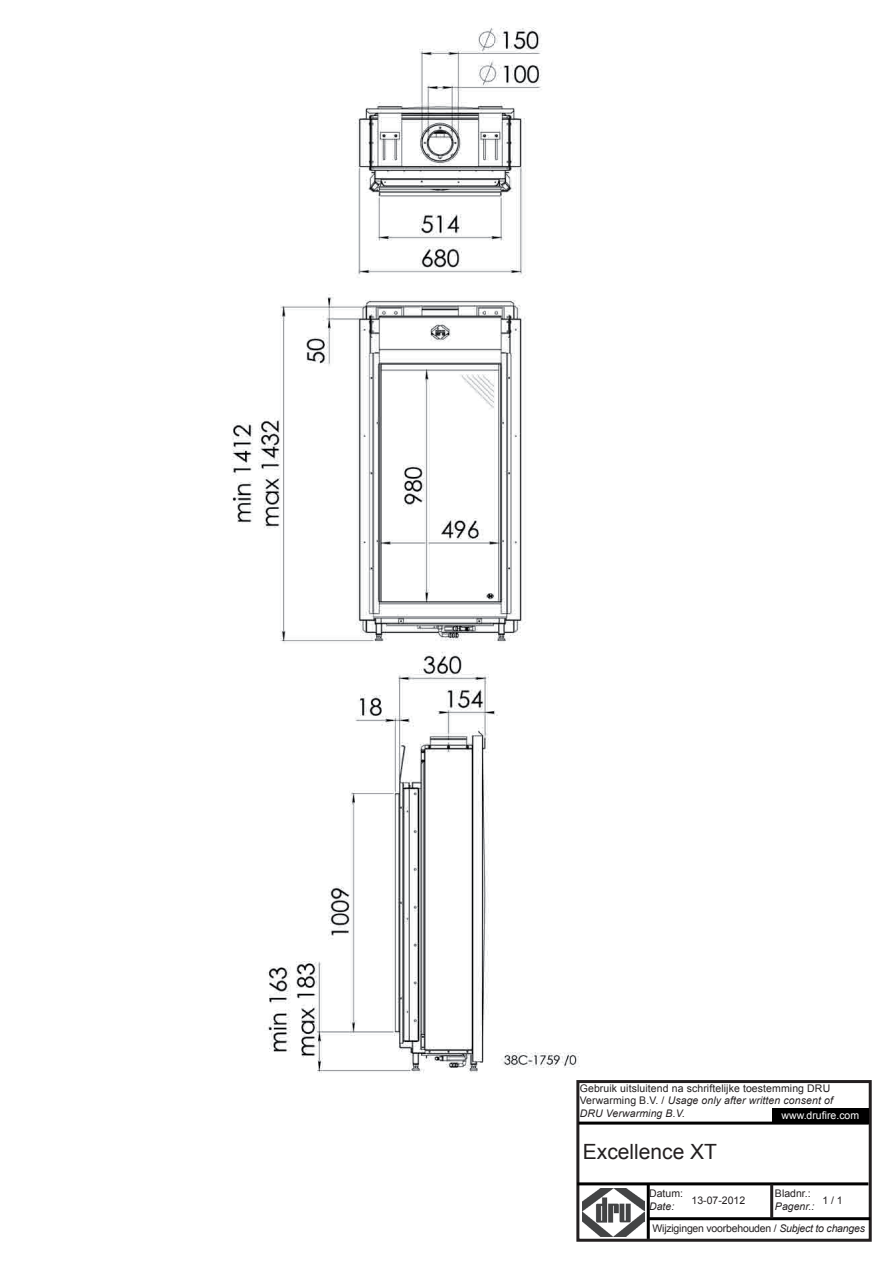
<style>
.page{position:relative;width:893px;height:1263px;background:#fff}
.page>*{position:absolute;margin:0;border:0;box-sizing:border-box;transform-origin:0 0}
.t1{font:21px "Arial";color:#231f20}
.t2{font:10.5px/12.6px "Arial";letter-spacing:.01em;color:#231f20}
.t3{font:10.5px/21.8px "Arial";letter-spacing:-.02em;color:#231f20}
.t4{font:10.5px "Arial";color:#fff}
.t5{font:italic 10.5px "Arial";color:#231f20}
.s1{font-style:italic}
</style>
<div class="page">
<div style="left:576px;top:1080px;width:296px;height:162px;border:3px solid #231f20"></div>
<div style="left:772px;top:1108px;width:97px;height:15px;background:#000"></div>
<hr style="left:579px;top:1121px;width:290px;height:3px;background:#000">
<img style="left:582px;top:1189px;width:62px;height:47px">
<hr style="left:577px;top:1182px;width:291px;height:3px;background:#000">
<hr style="left:647px;top:1184px;width:3px;height:55px;background:#000">
<hr style="left:649px;top:1217px;width:221px;height:3px;background:#000">
<hr style="left:770px;top:1184px;width:3px;height:34px;background:#231f20">
<img style="left:232px;top:27px;width:348px;height:1047px">
<p class="t2" style="left:580px;top:1082px;width:255px">Gebruik uitsluitend na schriftelijke toestemming DRU<br>Verwarming B.V. / <span class="s1">Usage only after written consent of<br>DRU Verwarming B.V.</span></p>
<p class="t4" style="left:781px;top:1108px;width:79px">www.drufire.com</p>
<h1 class="t1" style="left:583px;top:1137px;width:136px">Excellence XT</h1>
<p class="t2" style="left:649px;top:1187px;width:35px">Datum:</p>
<p class="t3" style="left:652px;top:1195px;width:214px;text-indent:-3px"><span class="s1">Date:<br></span>Wijzigingen voorbehouden / <span class="s1">Subject to changes</span></p>
<p class="t2" style="left:775px;top:1187px;width:37px">Bladnr.:</p>
<p class="t5" style="left:775px;top:1199px;width:41px">Pagenr.:</p>
<p class="t2" style="left:691px;top:1194px;width:55px">13-07-2012</p>
<p class="t2" style="left:822px;top:1194px;width:22px">1 / 1</p>
</div>
